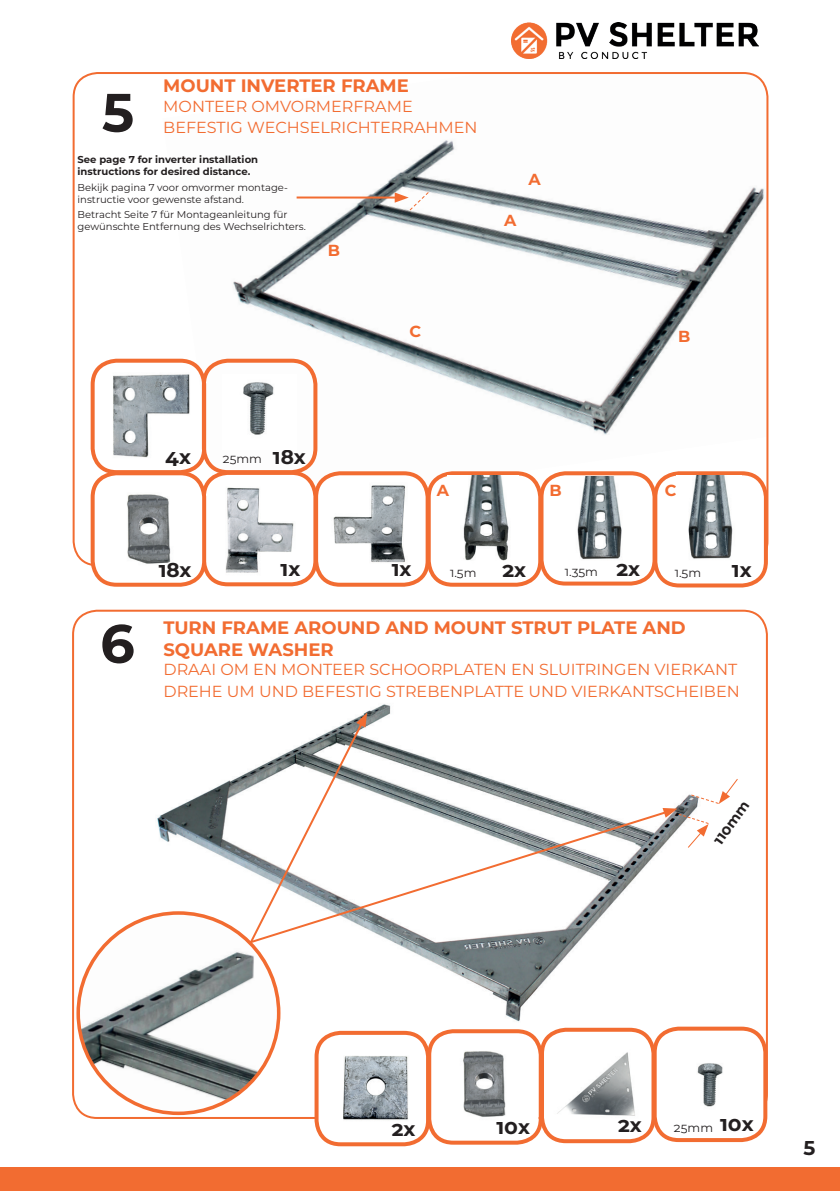
<style>
.page{position:relative;width:840px;height:1191px;background:#fff}
.page>*{position:absolute;margin:0;border:0;box-sizing:border-box;transform-origin:0 0}
.t1{font:700 54px "Montserrat";color:#231f20}
.t2{font:700 20px "Montserrat";color:#231f20}
.t3{font:700 18px/21.6px "Montserrat";color:#f26c31}
.t4{font:16px/21.6px "Montserrat";color:#f26c31}
.t5{font:700 16px "Montserrat";color:#f26c31}
.t6{font:700 14px "Montserrat";color:#231f20}
.t7{font:12px "Montserrat";color:#231f20}
.t8{font:10px/12px "Montserrat";color:#231f20}
.t9{font:700 10px/12px "Montserrat";color:#231f20}
</style>
<div class="page">
<div style="left:0;top:1167px;width:839px;height:24px;background:#f26c31"></div>
<img style="left:109px;top:704px;width:473px;height:387px">
<img style="left:511px;top:23px;width:246px;height:36px">
<img style="left:541px;top:1028px;width:224px;height:113px">
<div style="left:652px;top:1026px;width:115px;height:116px;border:4px solid #f26c31;border-radius:24px"></div>
<div style="left:539px;top:1027px;width:116px;height:116px;border:4px solid #f26c31;border-radius:24px"></div>
<img style="left:429px;top:1031px;width:109px;height:105px">
<div style="left:427px;top:1029px;width:115px;height:115px;border:4px solid #f26c31;border-radius:24px"></div>
<img style="left:316px;top:1032px;width:112px;height:111px">
<div style="left:314px;top:1030px;width:116px;height:116px;border:4px solid #f26c31;border-radius:24px"></div>
<svg style="left:367px;top:809px;width:295px;height:136px"></svg>
<svg style="left:662px;top:779px;width:76px;height:69px"></svg>
<img style="left:78px;top:913px;width:200px;height:200px;border-radius:100px">
<div style="left:76px;top:911px;width:204px;height:204px;border:4px solid #f26c31;border-radius:50%"></div>
<img style="left:162px;top:73px;width:605px;height:414px">
<div style="left:655px;top:473px;width:110px;height:112px;background:#fff;border-radius:24px"></div>
<div style="left:653px;top:471px;width:114px;height:116px;border:4px solid #f26c31;border-radius:24px"></div>
<div style="left:428px;top:473px;width:112px;height:112px;background:#fff;border-radius:24px"></div>
<div style="left:426px;top:471px;width:116px;height:116px;border:4px solid #f26c31;border-radius:24px"></div>
<div style="left:91px;top:359px;width:115px;height:115px;border:4px solid #f26c31;border-radius:24px"></div>
<img style="left:93px;top:473px;width:221px;height:112px">
<div style="left:202px;top:471px;width:115px;height:115px;border:4px solid #f26c31;border-radius:24px"></div>
<img style="left:316px;top:473px;width:110px;height:102px">
<div style="left:314px;top:471px;width:115px;height:116px;border:4px solid #f26c31;border-radius:24px"></div>
<div style="left:91px;top:471px;width:115px;height:116px;border:4px solid #f26c31;border-radius:24px"></div>
<div style="left:202px;top:359px;width:115px;height:115px;border:4px solid #f26c31;border-radius:24px"></div>
<img style="left:113px;top:372px;width:79px;height:87px">
<div style="left:541px;top:473px;width:113px;height:110px;background:#fff;border-radius:24px"></div>
<div style="left:539px;top:471px;width:117px;height:114px;border:4px solid #f26c31;border-radius:24px"></div>
<img style="left:223px;top:375px;width:73px;height:74px">
<hr style="left:296px;top:196px;width:101px;height:2px;background:#f26c31">
<svg style="left:394px;top:191px;width:35px;height:20px"></svg>
<img style="left:675px;top:475px;width:66px;height:84px">
<img style="left:447px;top:475px;width:71px;height:86px">
<img style="left:577px;top:477px;width:45px;height:83px">
<svg style="left:247px;top:712px;width:120px;height:234px"></svg>
<p class="t3" style="left:163px;top:74px;width:247px">MOUNT INVERTER FRAME</p>
<p class="t4" style="left:163px;top:95px;width:315px">MONTEER OMVORMERFRAME<br>BEFESTIG WECHSELRICHTERRAHMEN</p>
<p class="t9" style="left:78px;top:153px;width:182px">See page 7 for inverter installation instructions for desired distance.</p>
<p class="t8" style="left:78px;top:181px;width:212px">Bekijk pagina 7 voor omvormer montage&shy;instructie voor gewenste afstand.</p>
<p class="t8" style="left:78px;top:208px;width:230px">Betracht Seite 7 für Montageanleitung für gewünschte Entfernung des Wechselrichters.</p>
<h1 class="t1" style="left:102px;top:68px;width:34px">5</h1>
<p class="t5" style="left:327px;top:239px;width:14px">B</p>
<p class="t5" style="left:409px;top:319px;width:13px">C</p>
<p class="t5" style="left:528px;top:168px;width:14px">A</p>
<p class="t5" style="left:504px;top:209px;width:14px">A</p>
<p class="t2" style="left:165px;top:442px;width:27px">4x</p>
<p class="t2" style="left:273px;top:442px;width:34px">18x</p>
<p class="t7" style="left:223px;top:451px;width:41px">25mm</p>
<p class="t5" style="left:677px;top:324px;width:14px">B</p>
<p class="t5" style="left:436px;top:479px;width:14px">A</p>
<p class="t5" style="left:549px;top:479px;width:14px">B</p>
<p class="t5" style="left:664px;top:479px;width:13px">C</p>
<h1 class="t1" style="left:100px;top:604px;width:36px">6</h1>
<p class="t2" style="left:159px;top:555px;width:34px">18x</p>
<p class="t2" style="left:280px;top:554px;width:21px">1x</p>
<p class="t2" style="left:391px;top:554px;width:21px">1x</p>
<p class="t2" style="left:502px;top:555px;width:25px">2x</p>
<p class="t2" style="left:616px;top:554px;width:25px">2x</p>
<p class="t2" style="left:731px;top:555px;width:21px">1x</p>
<p class="t7" style="left:450px;top:564px;width:28px">1.5m</p>
<p class="t7" style="left:564px;top:563px;width:35px">1.35m</p>
<p class="t7" style="left:674px;top:564px;width:28px">1.5m</p>
<p class="t3" style="left:163px;top:616px;width:523px">TURN FRAME AROUND AND MOUNT STRUT PLATE AND<br>SQUARE WASHER</p>
<p class="t4" style="left:163px;top:658px;width:577px">DRAAI OM EN MONTEER SCHOORPLATEN EN SLUITRINGEN VIERKANT<br>DREHE UM UND BEFESTIG STREBENPLATTE UND VIERKANTSCHEIBEN</p>
<p class="t6" style="left:708px;top:837px;width:52px;rotate:-54deg">110mm</p>
<p class="t2" style="left:391px;top:1114px;width:25px">2x</p>
<p class="t2" style="left:496px;top:1112px;width:35px">10x</p>
<p class="t2" style="left:617px;top:1110px;width:25px">2x</p>
<p class="t2" style="left:719px;top:1109px;width:35px">10x</p>
<p class="t7" style="left:673px;top:1119px;width:41px">25mm</p>
<p class="t2" style="left:803px;top:1131px;width:13px">5</p>
</div>
